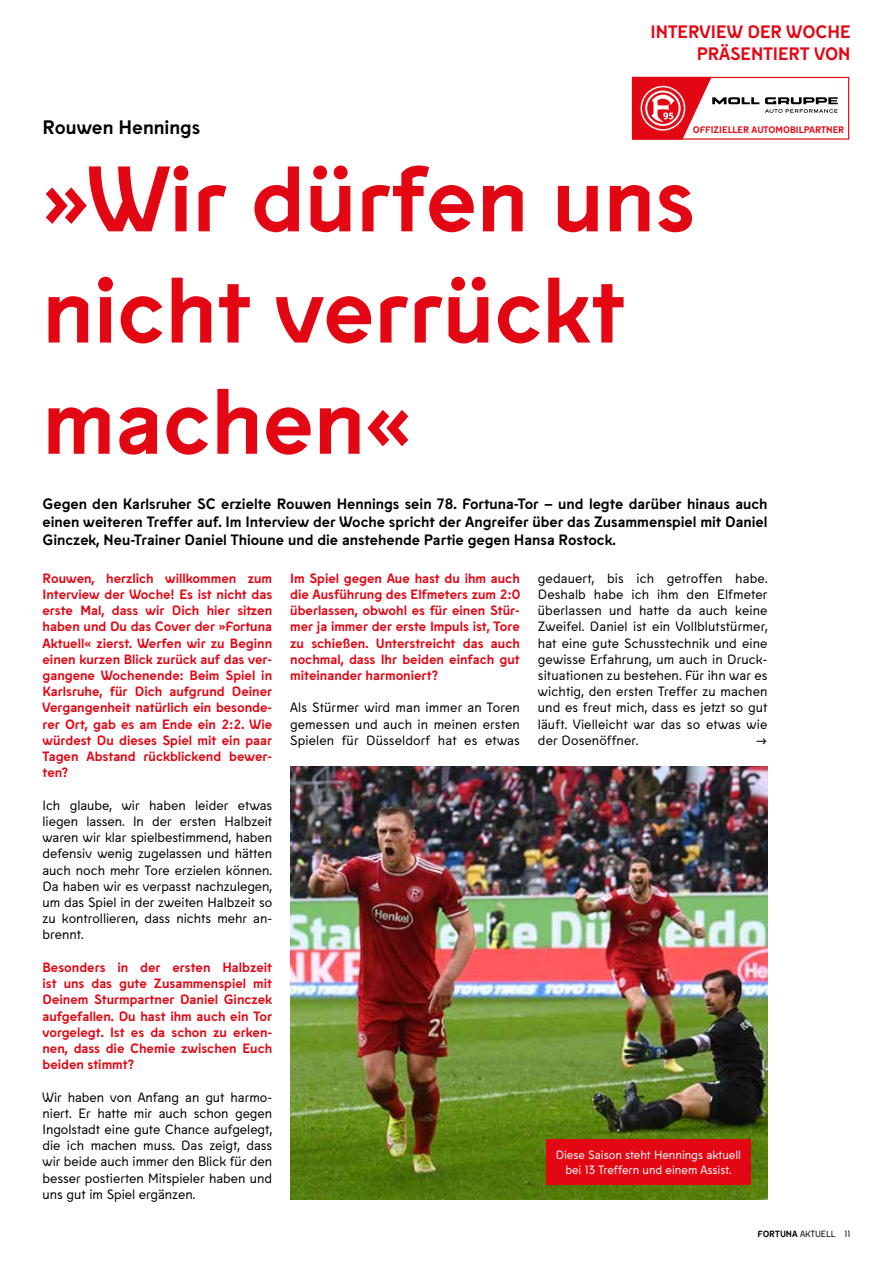
<style>
.page{position:relative;width:893px;height:1263px;background:#fff}
.page>*{position:absolute;margin:0;border:0;box-sizing:border-box;transform-origin:0 0}
.t1{font:700 92.7px/111.1px "Fortuna Sans";color:#e30613}
.t2{font:700 19.5px "Fortuna Sans";color:#000}
.t3{font:700 18px "Fortuna Sans";color:#e30613}
.t4{font:700 15px/18px "Fortuna Sans";color:#000;text-align:justify}
.t5{font:13.5px/16.2px "Fortuna Sans";color:#000;text-align:justify}
.t6{font:700 13.5px/16.2px "Fortuna Sans";color:#e30613;text-align:justify}
.t7{font:12px/15px "Fortuna Sans";color:#fff;text-align:center}
.t8{font:700 9.45px "Fortuna Sans";color:#e30613}
.t9{font:9px "Fortuna Sans";letter-spacing:.005em;color:#000}
.s1{font-weight:700}
</style>
<div class="page">
<img style="left:290px;top:767px;width:477px;height:432px">
<div style="left:546px;top:1140px;width:205px;height:45px;background:#e30613"></div>
<svg style="left:632px;top:77px;width:217px;height:63px"></svg>
<h3 class="t3" style="left:651px;top:17px;width:201px">INTERVIEW DER WOCHE</h3>
<h2 class="t2" style="left:43px;top:112px;width:159px">Rouwen Hennings</h2>
<h3 class="t3" style="left:697px;top:39px;width:155px">PRÄSENTIERT VON</h3>
<p class="t8" style="left:693px;top:123px;width:153px">OFFIZIELLER AUTOMOBILPARTNER</p>
<h1 class="t1" style="left:43px;top:138px;width:654px">»Wir dürfen uns nicht verrückt machen«</h1>
<p class="t4" style="left:43px;top:494px;width:726px">Gegen den Karlsruher SC erzielte Rouwen Hennings sein 78. Fortuna-Tor – und legte darüber hinaus auch einen weiteren Treffer auf. Im Interview der Woche spricht der Angreifer über das Zusammenspiel mit Daniel Ginczek, Neu-Trainer Daniel Thioune und die anstehende Partie gegen Hansa Rostock.</p>
<p class="t6" style="left:43px;top:569px;width:231px">Rouwen, herzlich willkommen zum Interview der Woche! Es ist nicht das erste Mal, dass wir Dich hier sitzen haben und Du das Cover der »Fortuna Aktuell« zierst. Werfen wir zu Beginn einen kurzen Blick zurück auf das ver&shy;gangene Wochenende: Beim Spiel in Karlsruhe, für Dich aufgrund Deiner Vergangenheit natürlich ein besonde&shy;rer Ort, gab es am Ende ein 2:2. Wie würdest Du dieses Spiel mit ein paar Tagen Abstand rückblickend bewer&shy;ten?</p>
<p class="t5" style="left:43px;top:796px;width:231px">Ich glaube, wir haben leider etwas liegen lassen. In der ersten Halbzeit waren wir klar spielbestimmend, haben defensiv wenig zugelassen und hätten auch noch mehr Tore erzielen können.<br>Da haben wir es verpasst nachzulegen, um das Spiel in der zweiten Halbzeit so zu kontrollieren, dass nichts mehr an&shy;brennt.</p>
<p class="t6" style="left:43px;top:958px;width:231px">Besonders in der ersten Halbzeit ist uns das gute Zusammenspiel mit Deinem Sturmpartner Daniel Ginczek aufgefallen. Du hast ihm auch ein Tor vorgelegt. Ist es da schon zu erken&shy;nen, dass die Chemie zwischen Euch beiden stimmt?</p>
<p class="t5" style="left:43px;top:1088px;width:231px">Wir haben von Anfang an gut harmo&shy;niert. Er hatte mir auch schon gegen Ingolstadt eine gute Chance aufgelegt, die ich machen muss. Das zeigt, dass wir beide auch immer den Blick für den besser postierten Mitspieler haben und uns gut im Spiel ergänzen.</p>
<p class="t6" style="left:290px;top:569px;width:231px">Im Spiel gegen Aue hast du ihm auch die Ausführung des Elfmeters zum 2:0 überlassen, obwohl es für einen Stür&shy;mer ja immer der erste Impuls ist, Tore zu schießen. Unterstreicht das auch nochmal, dass Ihr beiden einfach gut miteinander harmoniert?</p>
<p class="t5" style="left:290px;top:699px;width:231px">Als Stürmer wird man immer an Toren gemessen und auch in meinen ersten Spielen für Düsseldorf hat es etwas</p>
<p class="t5" style="left:538px;top:569px;width:231px">gedauert, bis ich getroffen habe.<br>Deshalb habe ich ihm den Elfmeter überlassen und hatte da auch keine Zweifel. Daniel ist ein Vollblutstürmer, hat eine gute Schusstechnik und eine gewisse Erfahrung, um auch in Druck&shy;situationen zu bestehen. Für ihn war es wichtig, den ersten Treffer zu machen und es freut mich, dass es jetzt so gut läuft. Vielleicht war das so etwas wie der Dosenöffner.</p>
<p class="t5" style="left:756px;top:731px;width:13px">→</p>
<p class="t7" style="left:556px;top:1147px;width:186px">Diese Saison steht Hennings aktuell bei 13 Treffern und einem Assist.</p>
<p class="t9" style="left:757px;top:1227px;width:95px"><span class="s1">FORTUNA</span> AKTUELL 11</p>
</div>
